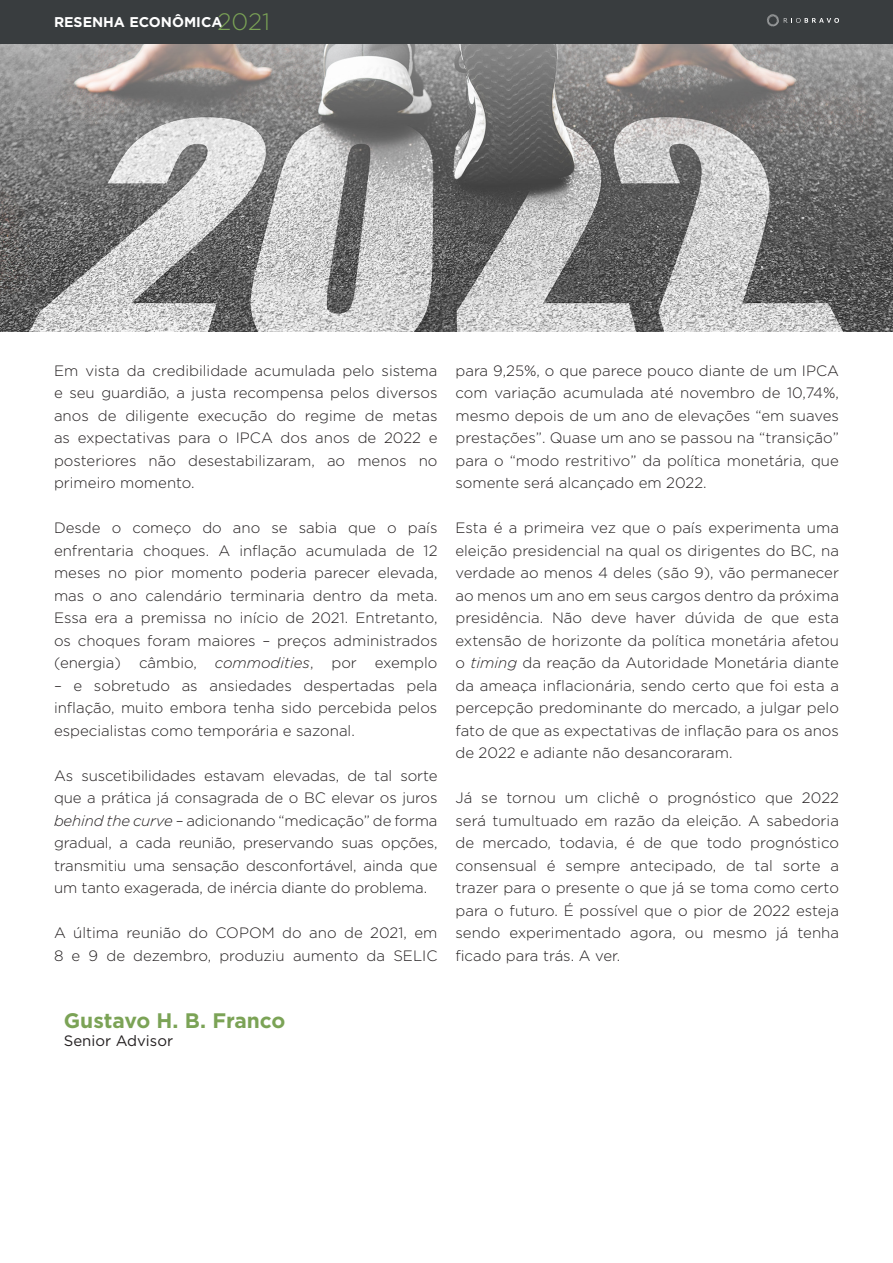
<style>
.page{position:relative;width:893px;height:1263px;background:#fff}
.page>*{position:absolute;margin:0;border:0;box-sizing:border-box;transform-origin:0 0}
.t1{font:300 23.7px "Gotham";color:#7ba356}
.t2{font:700 21px "Gotham";color:#7ba356}
.t3{font:300 15px/22.5px "Gotham";color:#231f20;text-align:justify}
.t4{font:15px "Gotham";color:#231f20}
.t5{font:700 14.1px "Gotham";color:#fff}
.s1{font-style:italic}
</style>
<div class="page">
<img style="left:0;top:43px;width:893px;height:289px">
<div style="left:0;top:0;width:893px;height:43px;background:#393d3f"></div>
<svg style="left:767px;top:14px;width:72px;height:13px"></svg>
<p class="t1" style="left:217px;top:7px;width:54px">2021</p>
<p class="t5" style="left:54px;top:12px;width:170px">RESENHA ECONÔMICA</p>
<p class="t3" style="left:54px;top:359px;width:385px">Em vista da credibilidade acumulada pelo sistema e seu guardião, a justa recompensa pelos diversos anos de diligente execução do regime de metas as expectativas para o IPCA dos anos de 2022 e posteriores não desestabilizaram, ao menos no primeiro momento.</p>
<p class="t3" style="left:54px;top:516px;width:385px">Desde o começo do ano se sabia que o país enfrentaria choques. A inflação acumulada de 12 meses no pior momento poderia parecer elevada, mas o ano calendário terminaria dentro da meta.<br>Essa era a premissa no início de 2021. Entretanto, os choques foram maiores – preços administrados (energia) câmbio, <span class="s1">commodities</span>, por exemplo</p>
<p class="t3" style="left:54px;top:674px;width:385px">– e sobretudo as ansiedades despertadas pela inflação, muito embora tenha sido percebida pelos especialistas como temporária e sazonal.</p>
<p class="t3" style="left:54px;top:764px;width:385px">As suscetibilidades estavam elevadas, de tal sorte que a prática já consagrada de o BC elevar os juros <span class="s1">behind the curve</span> – adicionando “medicação” de forma gradual, a cada reunião, preservando suas opções, transmitiu uma sensação desconfortável, ainda que um tanto exagerada, de inércia diante do problema.</p>
<p class="t3" style="left:54px;top:921px;width:385px">A última reunião do COPOM do ano de 2021, em<br>8 e 9 de dezembro, produziu aumento da SELIC</p>
<p class="t3" style="left:455px;top:359px;width:385px">para 9,25%, o que parece pouco diante de um IPCA com variação acumulada até novembro de 10,74%, mesmo depois de um ano de elevações “em suaves prestações”. Quase um ano se passou na “transição” para o “modo restritivo” da política monetária, que somente será alcançado em 2022.</p>
<p class="t3" style="left:455px;top:516px;width:385px">Esta é a primeira vez que o país experimenta uma eleição presidencial na qual os dirigentes do BC, na verdade ao menos 4 deles (são 9), vão permanecer ao menos um ano em seus cargos dentro da próxima presidência. Não deve haver dúvida de que esta extensão de horizonte da política monetária afetou o <span class="s1">timing</span> da reação da Autoridade Monetária diante da ameaça inflacionária, sendo certo que foi esta a percepção predominante do mercado, a julgar pelo fato de que as expectativas de inflação para os anos de 2022 e adiante não desancoraram.</p>
<p class="t3" style="left:455px;top:786px;width:385px">Já se tornou um clichê o prognóstico que 2022 será tumultuado em razão da eleição. A sabedoria de mercado, todavia, é de que todo prognóstico consensual é sempre antecipado, de tal sorte a trazer para o presente o que já se toma como certo para o futuro. É possível que o pior de 2022 esteja sendo experimentado agora, ou mesmo já tenha ficado para trás. A ver.</p>
<p class="t2" style="left:64px;top:1007px;width:223px">Gustavo H. B. Franco</p>
<p class="t4" style="left:64px;top:1031px;width:111px">Senior Advisor</p>
</div>
